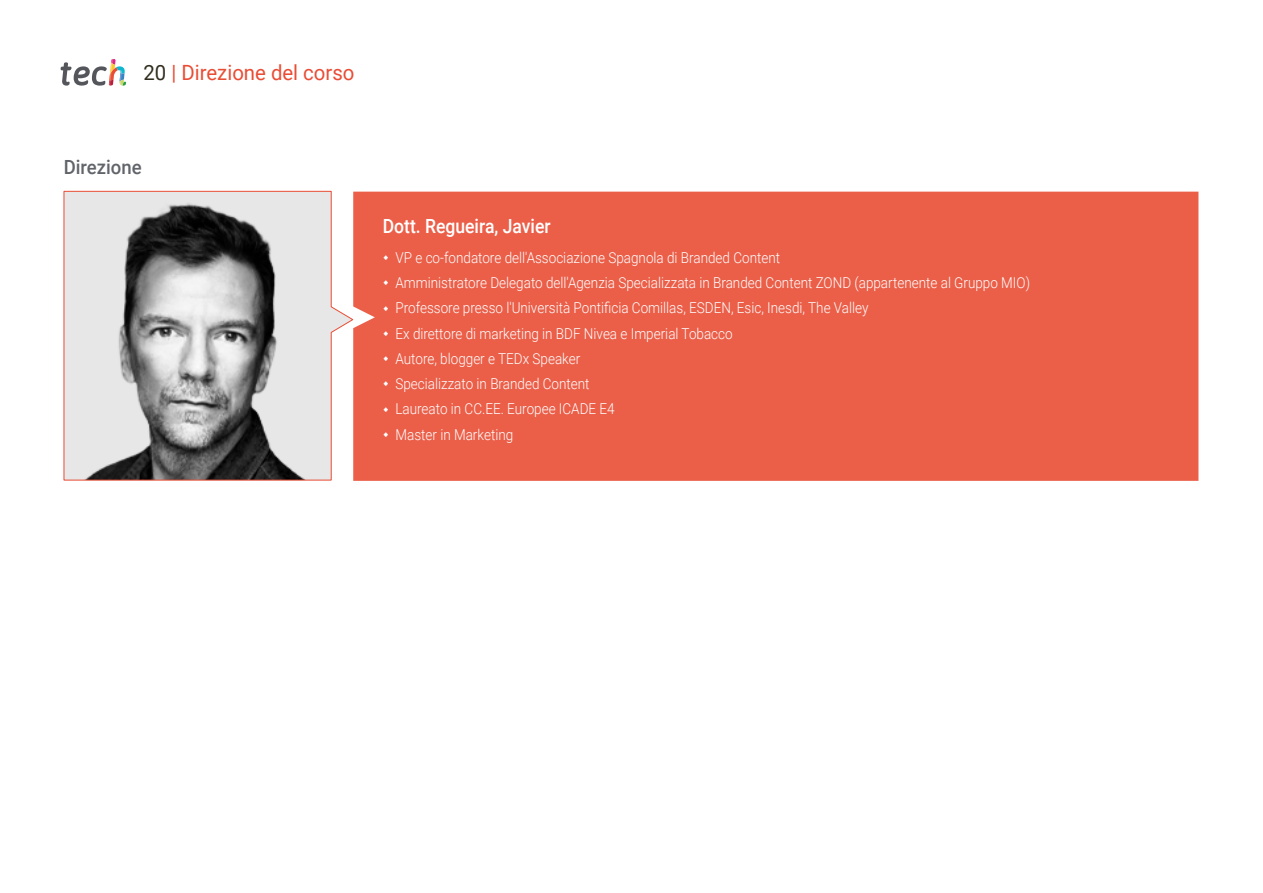
<style>
.page{position:relative;width:1263px;height:893px;background:#fff}
.page>*{position:absolute;margin:0;border:0;box-sizing:border-box;transform-origin:0 0}
.t1{font:21px "Roboto";color:#e94d35}
.t2{font:500 19.5px "Roboto";color:#fff;scale:.9 1}
.t3{font:500 19.5px "Roboto";color:#61646a;scale:.95 1}
.t4{font:300 15px/25.2px "Roboto";color:#fff;scale:.9 1}
.s1{color:#312e20}
</style>
<div class="page">
<div style="left:353px;top:192px;width:845px;height:289px;background:#eb5f49"></div>
<svg style="left:64px;top:191px;width:289px;height:289px;background:#b4b2b2"></svg>
<svg style="left:61px;top:59px;width:65px;height:27px"></svg>
<svg style="left:384px;top:255px;width:4px;height:5px"></svg>
<svg style="left:384px;top:280px;width:4px;height:5px"></svg>
<svg style="left:384px;top:306px;width:4px;height:5px"></svg>
<svg style="left:384px;top:331px;width:4px;height:5px"></svg>
<svg style="left:384px;top:356px;width:4px;height:5px"></svg>
<svg style="left:384px;top:381px;width:4px;height:5px"></svg>
<svg style="left:384px;top:407px;width:4px;height:5px"></svg>
<svg style="left:384px;top:432px;width:4px;height:5px"></svg>
<h1 class="t1" style="left:144px;top:57px;width:213px"><span class="s1">20</span> | Direzione del corso</h1>
<h2 class="t3" style="left:64px;top:154px;width:84px">Direzione</h2>
<h2 class="t2" style="left:383px;top:212px;width:188px">Dott. Regueira, Javier</h2>
<p class="t4" style="left:395px;top:244px;width:707px">VP e co-fondatore dell'Associazione Spagnola di Branded Content<br>Amministratore Delegato dell'Agenzia Specializzata in Branded Content ZOND (appartenente al Gruppo MIO)<br>Professore presso l'Università Pontificia Comillas, ESDEN, Esic, Inesdi, The Valley<br>Ex direttore di marketing in BDF Nivea e Imperial Tobacco<br>Autore, blogger e TEDx Speaker<br>Specializzato in Branded Content<br>Laureato in CC.EE. Europee ICADE E4<br>Master in Marketing</p>
</div>
